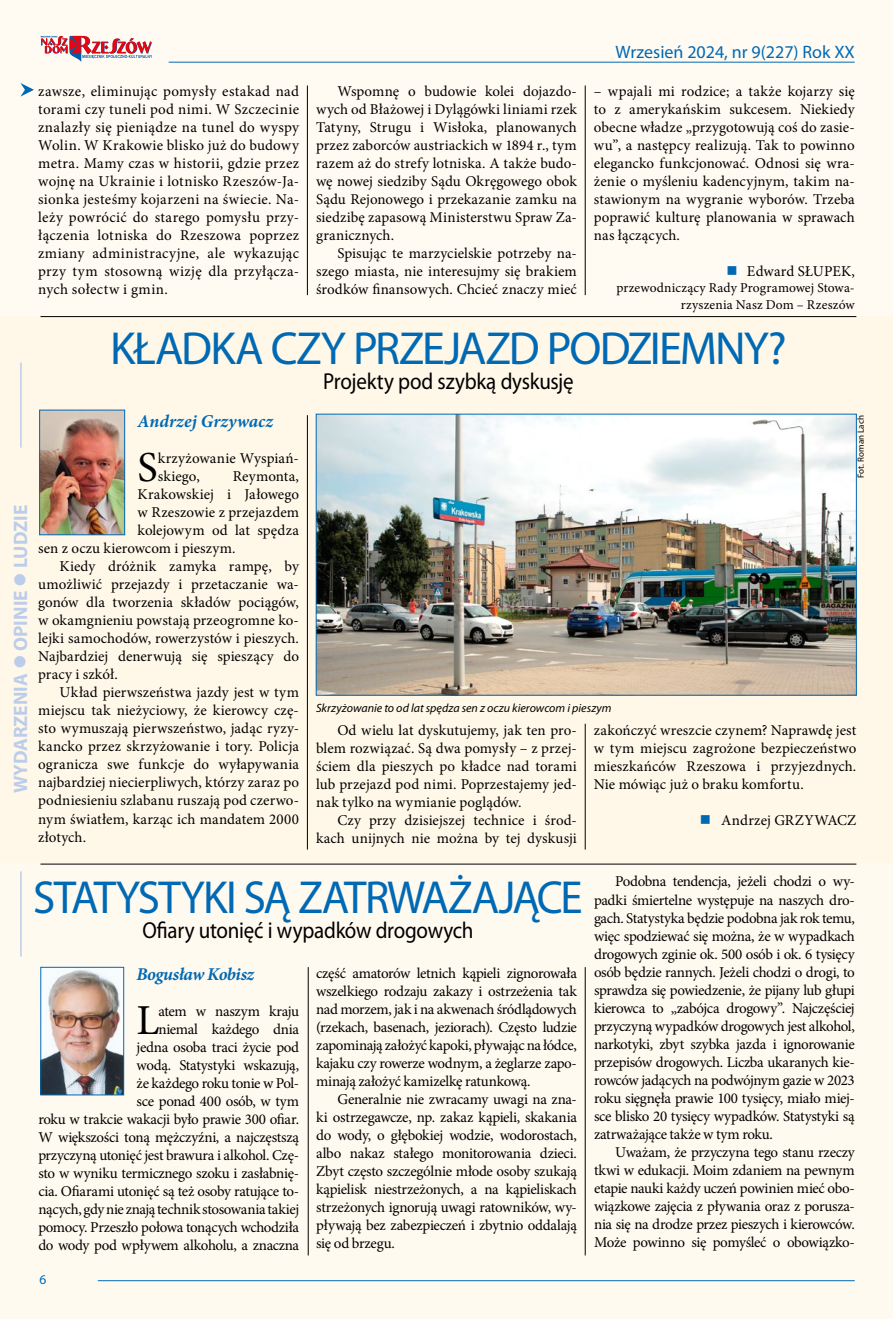
<style>
.page{position:relative;width:893px;height:1319px;background:#fff}
.page>*{position:absolute;margin:0;border:0;box-sizing:border-box;transform-origin:0 0}
.t1{font:46.5px "Myriad Pro";letter-spacing:-.04em;color:#0069b4}
.t2{font:42.75px "Minion Pro";color:#000}
.t3{font:23.1px "Myriad Pro";letter-spacing:-.01em;color:#000;scale:.91 1}
.t4{font:700 19.5px "Myriad Pro";color:#bccdeb}
.t5{font:italic 700 18px "Minion Pro";letter-spacing:-.01em;color:#0069b4}
.t6{font:18px "Myriad Pro";color:#0069b4}
.t7{font:15px/18px "Minion Pro";color:#000;text-align:justify}
.t8{font:15px/18px "Minion Pro";letter-spacing:-.025em;color:#000;text-align:right}
.t9{font:13.5px/16.2px "Minion Pro";letter-spacing:.01em;color:#000;text-align:right}
.t10{font:13.5px "Myriad Pro";color:#0069b4}
.t11{font:italic 12px "Myriad Pro";color:#000}
.t12{font:9px "Myriad Pro";letter-spacing:.01em;color:#000}
.s1{color:#0069b4}
</style>
<div class="page">
<div style="left:0;top:0;width:893px;height:317px;background:#fffbf2"></div>
<div style="left:0;top:316px;width:893px;height:548px;background:#fff8e8"></div>
<div style="left:0;top:863px;width:893px;height:455px;background:#fffaf0"></div>
<hr style="left:307px;top:85px;width:1px;height:210px;background:#000">
<hr style="left:307px;top:415px;width:1px;height:434px;background:#000">
<hr style="left:585px;top:85px;width:1px;height:210px;background:#000">
<hr style="left:585px;top:723px;width:1px;height:126px;background:#000">
<hr style="left:585px;top:966px;width:1px;height:289px;background:#000">
<hr style="left:308px;top:966px;width:1px;height:289px;background:#000">
<hr style="left:169px;top:62px;width:686px;height:1px;background:#0069b4">
<hr style="left:98px;top:1279px;width:757px;height:1px;background:#0069b4">
<svg style="left:41px;top:36px;width:111px;height:26px"></svg>
<hr style="left:20px;top:362px;width:2px;height:85px;background:#bccdeb">
<hr style="left:20px;top:871px;width:2px;height:85px;background:#bccdeb">
<svg style="left:20px;top:83px;width:14px;height:14px"></svg>
<img style="left:43px;top:968px;width:79px;height:124px">
<div style="left:41px;top:966px;width:83px;height:128px;border:1px solid #0069b4"></div>
<hr style="left:41px;top:316px;width:815px;height:1px;background:#000">
<hr style="left:41px;top:863px;width:815px;height:1px;background:#000">
<img style="left:41px;top:412px;width:82px;height:121px">
<div style="left:39px;top:410px;width:86px;height:125px;border:1px solid #0069b4"></div>
<img style="left:318px;top:416px;width:536px;height:277px">
<p class="t7" style="left:38px;top:82px;width:262px">zawsze, eliminując pomysły estakad nad torami czy tuneli pod nimi. W Szczecinie znalazły się pieniądze na tunel do wyspy Wolin. W Krakowie blisko już do budowy metra. Mamy czas w historii, gdzie przez wojnę na Ukrainie i lotnisko Rzeszów-Ja&shy;sionka jesteśmy kojarzeni na świecie. Na&shy;leży powrócić do starego pomysłu przy&shy;łączenia lotniska do Rzeszowa poprzez zmiany administracyjne, ale wykazując przy tym stosowną wizję dla przyłącza&shy;nych sołectw i gmin.</p>
<p class="t7" style="left:316px;top:82px;width:262px;text-indent:21px">Wspomnę o budowie kolei dojazdo&shy;wych od Błażowej i Dylągówki liniami rzek Tatyny, Strugu i Wisłoka, planowanych przez zaborców austriackich w 1894 r., tym razem aż do strefy lotniska. A także budo&shy;wę nowej siedziby Sądu Okręgowego obok Sądu Rejonowego i przekazanie zamku na siedzibę zapasową Ministerstwu Spraw Za&shy;granicznych.</p>
<p class="t7" style="left:316px;top:244px;width:262px;text-indent:21px">Spisując te marzycielskie potrzeby na&shy;szego miasta, nie interesujmy się brakiem środków finansowych. Chcieć znaczy mieć</p>
<p class="t6" style="left:616px;top:41px;width:241px">Wrzesień 2024, nr 9(227) Rok XX</p>
<p class="t7" style="left:594px;top:82px;width:262px">– wpajali mi rodzice; a także kojarzy się to z amerykańskim sukcesem. Niekiedy obecne władze „przygotowują coś do zasie&shy;wu”, a następcy realizują. Tak to powinno elegancko funkcjonować. Odnosi się wra&shy;żenie o myśleniu kadencyjnym, takim na&shy;stawionym na wygranie wyborów. Trzeba poprawić kulturę planowania w sprawach nas łączących.</p>
<p class="t7" style="left:726px;top:262px;width:130px"><span class="s1">■</span> Edward SŁUPEK,</p>
<p class="t9" style="left:616px;top:280px;width:240px">przewodniczący Rady Programowej Stowa&shy;rzyszenia Nasz Dom – Rzeszów</p>
<h3 class="t4" style="left:8px;top:793px;width:290px;rotate:-90deg">WYDARZENIA ● OPINIE ● LUDZIE</h3>
<h1 class="t1" style="left:110px;top:319px;width:678px">KŁADKA CZY PRZEJAZD PODZIEMNY?</h1>
<h3 class="t3" style="left:323px;top:367px;width:277px">Projekty pod szybką dyskusję</h3>
<p class="t5" style="left:138px;top:408px;width:137px">Andrzej Grzywacz</p>
<h2 class="t2" style="left:138px;top:439px;width:22px">S</h2>
<p class="t7" style="left:158px;top:449px;width:143px">krzyżowanie Wyspiań&shy;skiego,</p>
<p class="t7" style="left:233px;top:467px;width:68px">Reymonta,</p>
<p class="t7" style="left:138px;top:485px;width:163px">Krakowskiej i Jałowego</p>
<p class="t7" style="left:138px;top:503px;width:163px">w Rzeszowie z przejazdem</p>
<p class="t7" style="left:138px;top:521px;width:163px">kolejowym od lat spędza</p>
<p class="t7" style="left:38px;top:539px;width:199px">sen z oczu kierowcom i pieszym.</p>
<p class="t7" style="left:60px;top:557px;width:241px">Kiedy dróżnik zamyka rampę, by</p>
<p class="t7" style="left:38px;top:575px;width:262px">umożliwić przejazdy i przetaczanie wa-</p>
<p class="t7" style="left:38px;top:593px;width:262px">gonów dla tworzenia składów pociągów,</p>
<p class="t7" style="left:38px;top:611px;width:262px">w okamgnieniu powstają przeogromne ko-</p>
<p class="t7" style="left:38px;top:629px;width:262px">lejki samochodów, rowerzystów i pieszych.</p>
<p class="t7" style="left:38px;top:647px;width:262px">Najbardziej denerwują się spieszący do</p>
<p class="t7" style="left:38px;top:665px;width:81px">pracy i szkół.</p>
<p class="t7" style="left:60px;top:683px;width:241px">Układ pierwszeństwa jazdy jest w tym</p>
<p class="t7" style="left:38px;top:701px;width:262px">miejscu tak nieżyciowy, że kierowcy czę-</p>
<p class="t7" style="left:38px;top:719px;width:262px">sto wymuszają pierwszeństwo, jadąc ryzy-</p>
<p class="t7" style="left:38px;top:737px;width:262px">kancko przez skrzyżowanie i tory. Policja</p>
<p class="t7" style="left:38px;top:755px;width:262px">ogranicza swe funkcje do wyłapywania</p>
<p class="t7" style="left:38px;top:773px;width:262px">najbardziej niecierpliwych, którzy zaraz po</p>
<p class="t7" style="left:38px;top:791px;width:262px">podniesieniu szlabanu ruszają pod czerwo-</p>
<p class="t7" style="left:38px;top:809px;width:262px">nym światłem, karząc ich mandatem 2000</p>
<p class="t7" style="left:38px;top:827px;width:49px">złotych.</p>
<p class="t12" style="left:855px;top:478px;width:65px;rotate:-90deg">Fot. Roman Lach</p>
<p class="t11" style="left:316px;top:700px;width:297px">Skrzyżowanie to od lat spędza sen z oczu kierowcom i pieszym</p>
<p class="t7" style="left:316px;top:720px;width:262px;text-indent:21px">Od wielu lat dyskutujemy, jak ten pro&shy;blem rozwiązać. Są dwa pomysły – z przej&shy;ściem dla pieszych po kładce nad torami lub przejazd pod nimi. Poprzestajemy jed&shy;nak tylko na wymianie poglądów.</p>
<p class="t7" style="left:316px;top:810px;width:262px;text-align:right">Czy przy dzisiejszej technice i środ&shy;kach unijnych nie można by tej dyskusji</p>
<p class="t7" style="left:594px;top:720px;width:264px">zakończyć wreszcie czynem? Naprawdę jest w tym miejscu zagrożone bezpieczeństwo mieszkańców Rzeszowa i przyjezdnych.<br>Nie mówiąc już o braku komfortu.</p>
<p class="t7" style="left:700px;top:810px;width:158px"><span class="s1">■</span> Andrzej GRZYWACZ</p>
<h1 class="t1" style="left:33px;top:868px;width:551px">STATYSTYKI SĄ ZATRWAŻAJĄCE</h1>
<h3 class="t3" style="left:142px;top:916px;width:365px">Ofiary utonięć i wypadków drogowych</h3>
<p class="t7" style="left:316px;top:964px;width:262px">część amatorów letnich kąpieli zignorowała wszelkiego rodzaju zakazy i ostrzeżenia tak nad morzem, jak i na akwenach śródlądowych (rzekach, basenach, jeziorach). Często ludzie zapominają założyć kapoki, pływając na łódce, kajaku czy rowerze wodnym, a żeglarze zapo&shy;minają założyć kamizelkę ratunkową.</p>
<p class="t7" style="left:316px;top:1090px;width:262px;text-indent:21px">Generalnie nie zwracamy uwagi na zna&shy;ki ostrzegawcze, np. zakaz kąpieli, skakania do wody, o głębokiej wodzie, wodorostach, albo nakaz stałego monitorowania dzieci.<br>Zbyt często szczególnie młode osoby szukają kąpielisk niestrzeżonych, a na kąpieliskach strzeżonych ignorują uwagi ratowników, wy&shy;pływają bez zabezpieczeń i zbytnio oddalają się od brzegu.</p>
<p class="t5" style="left:137px;top:961px;width:119px">Bogusław Kobisz</p>
<h2 class="t2" style="left:137px;top:991px;width:24px">L</h2>
<p class="t8" style="left:38px;top:1002px;width:262px">atem w naszym kraju<br>niemal każdego dnia<br>jedna osoba traci życie pod<br>wodą. Statystyki wskazują,<br>że każdego roku tonie w Pol-<br>sce ponad 400 osób, w tym<br>roku w trakcie wakacji było prawie 300 ofiar.<br>W większości toną mężczyźni, a najczęstszą przyczyną utonięć jest brawura i alkohol. Czę&shy;sto w wyniku termicznego szoku i zasłabnię&shy;cia. Ofiarami utonięć są też osoby ratujące to&shy;nących, gdy nie znają technik stosowania takiej pomocy. Przeszło połowa tonących wchodziła do wody pod wpływem alkoholu, a znaczna</p>
<p class="t10" style="left:39px;top:1271px;width:8px">6</p>
<p class="t7" style="left:594px;top:872px;width:262px;text-indent:21px">Podobna tendencja, jeżeli chodzi o wy&shy;padki śmiertelne występuje na naszych dro&shy;gach. Statystyka będzie podobna jak rok temu, więc spodziewać się można, że w wypadkach drogowych zginie ok. 500 osób i ok. 6 tysięcy osób będzie rannych. Jeżeli chodzi o drogi, to sprawdza się powiedzenie, że pijany lub głupi kierowca to „zabójca drogowy”. Najczęściej przyczyną wypadków drogowych jest alkohol, narkotyki, zbyt szybka jazda i ignorowanie przepisów drogowych. Liczba ukaranych kie&shy;rowców jadących na podwójnym gazie w 2023 roku sięgnęła prawie 100 tysięcy, miało miej&shy;sce blisko 20 tysięcy wypadków. Statystyki są zatrważające także w tym roku.</p>
<p class="t7" style="left:594px;top:1142px;width:262px;text-indent:21px">Uważam, że przyczyna tego stanu rzeczy tkwi w edukacji. Moim zdaniem na pewnym etapie nauki każdy uczeń powinien mieć obo&shy;wiązkowe zajęcia z pływania oraz z porusza&shy;nia się na drodze przez pieszych i kierowców.<br>Może powinno się pomyśleć o obowiązko-</p>
</div>
